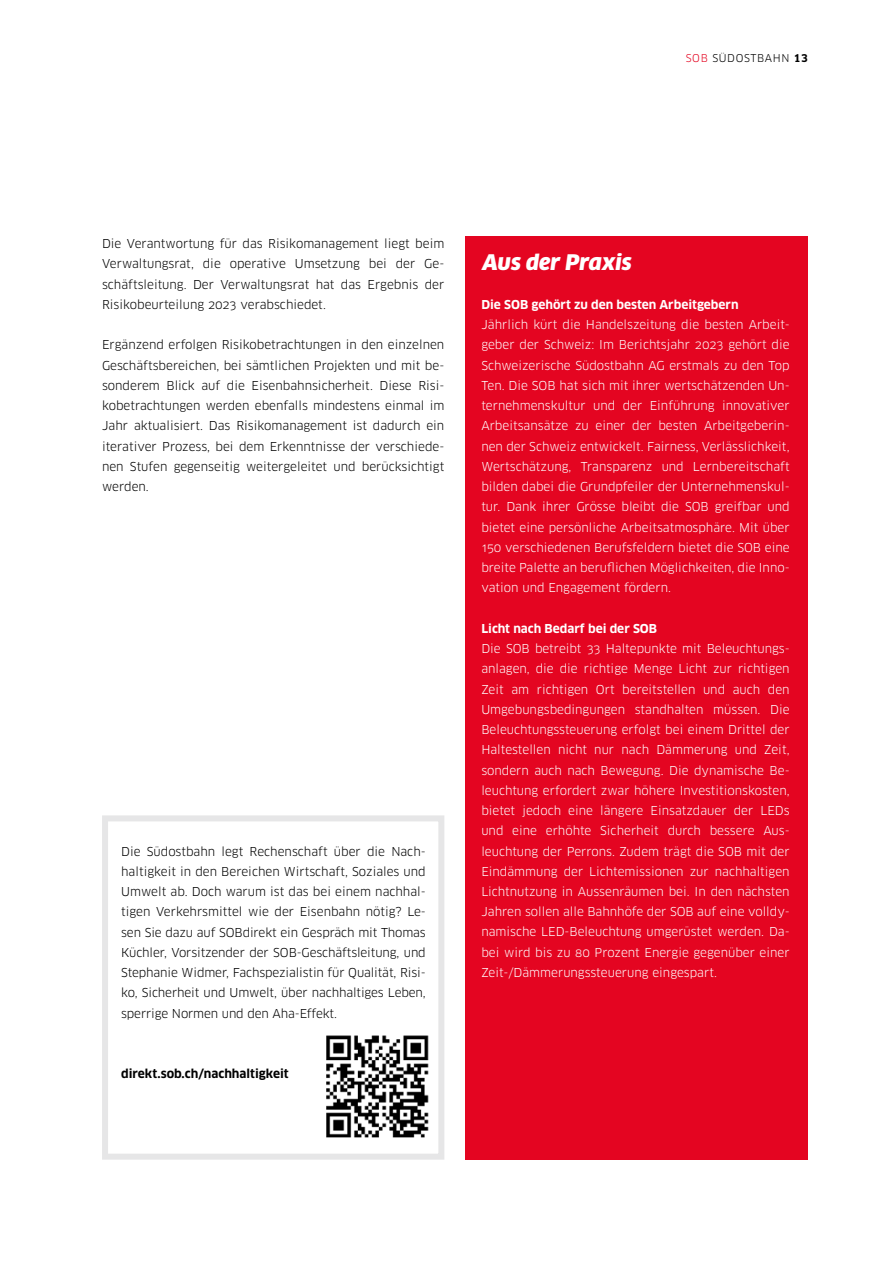
<style>
.page{position:relative;width:893px;height:1263px;background:#fff}
.page>*{position:absolute;margin:0;border:0;box-sizing:border-box;transform-origin:0 0}
.t1{font:italic 900 21px "Clan OT";color:#fff}
.t2{font:12px/20.2px "Clan OT";color:#fff;text-align:justify}
.t3{font:12px/20.2px "Clan OT";color:#000;text-align:justify}
.t4{font:700 12px "Clan OT";color:#fff}
.t5{font:700 12px "Clan OT";color:#000}
.t6{font:10.5px "Clan OT";letter-spacing:.06em;color:#000}
.s1{color:#e40521}
.s2{font-weight:700}
</style>
<div class="page">
<div style="left:466px;top:236px;width:342px;height:924px;background:#e40521"></div>
<div style="left:102px;top:815px;width:342px;height:345px;border:6px solid #e6e6e7"></div>
<img style="left:326px;top:1035px;width:103px;height:103px">
<p class="t6" style="left:686px;top:52px;width:124px"><span class="s1">SOB</span> SÜDOSTBAHN <span class="s2">13</span></p>
<p class="t3" style="left:102px;top:234px;width:344px">Die Verantwortung für das Risikomanagement liegt beim Verwaltungsrat, die operative Umsetzung bei der Ge&shy;schäftsleitung. Der Verwaltungsrat hat das Ergebnis der Risikobeurteilung 2023 verabschiedet.</p>
<p class="t3" style="left:102px;top:335px;width:344px">Ergänzend erfolgen Risikobetrachtungen in den einzelnen Geschäftsbereichen, bei sämtlichen Projekten und mit be&shy;sonderem Blick auf die Eisenbahnsicherheit. Diese Risi&shy;kobetrachtungen werden ebenfalls mindestens einmal im Jahr aktualisiert. Das Risikomanagement ist dadurch ein iterativer Prozess, bei dem Erkenntnisse der verschiede&shy;nen Stufen gegenseitig weitergeleitet und berücksichtigt werden.</p>
<p class="t3" style="left:121px;top:841px;width:306px">Die Südostbahn legt Rechenschaft über die Nach&shy;haltigkeit in den Bereichen Wirtschaft, Soziales und Umwelt ab. Doch warum ist das bei einem nachhal&shy;tigen Verkehrsmittel wie der Eisenbahn nötig? Le&shy;sen Sie dazu auf SOBdirekt ein Gespräch mit Thomas Küchler, Vorsitzender der SOB-Geschäftsleitung, und Stephanie Widmer, Fachspezialistin für Qualität, Risi&shy;ko, Sicherheit und Umwelt, über nachhaltiges Leben, sperrige Normen und den Aha-Effekt.</p>
<p class="t5" style="left:121px;top:1067px;width:169px">direkt.sob.ch/nachhaltigkeit</p>
<h1 class="t1" style="left:483px;top:250px;width:151px">Aus der Praxis</h1>
<p class="t4" style="left:481px;top:297px;width:259px">Die SOB gehört zu den besten Arbeitgebern</p>
<p class="t2" style="left:481px;top:315px;width:310px">Jährlich kürt die Handelszeitung die besten Arbeit&shy;geber der Schweiz: Im Berichtsjahr 2023 gehört die Schweizerische Südostbahn AG erstmals zu den Top Ten. Die SOB hat sich mit ihrer wertschätzenden Un&shy;ternehmenskultur und der Einführung innovativer Arbeitsansätze zu einer der besten Arbeitgeberin&shy;nen der Schweiz entwickelt. Fairness, Verlässlichkeit, Wertschätzung, Transparenz und Lernbereitschaft bilden dabei die Grundpfeiler der Unternehmenskul&shy;tur. Dank ihrer Grösse bleibt die SOB greifbar und bietet eine persönliche Arbeitsatmosphäre. Mit über 150 verschiedenen Berufsfeldern bietet die SOB eine breite Palette an beruflichen Möglichkeiten, die Inno&shy;vation und Engagement fördern.</p>
<p class="t4" style="left:481px;top:621px;width:177px">Licht nach Bedarf bei der SOB</p>
<p class="t2" style="left:481px;top:638px;width:310px">Die SOB betreibt 33 Haltepunkte mit Beleuchtungs&shy;anlagen, die die richtige Menge Licht zur richtigen Zeit am richtigen Ort bereitstellen und auch den Umgebungsbedingungen standhalten müssen. Die Beleuchtungssteuerung erfolgt bei einem Drittel der Haltestellen nicht nur nach Dämmerung und Zeit, sondern auch nach Bewegung. Die dynamische Be&shy;leuchtung erfordert zwar höhere Investitionskosten, bietet jedoch eine längere Einsatzdauer der LEDs und eine erhöhte Sicherheit durch bessere Aus&shy;leuchtung der Perrons. Zudem trägt die SOB mit der Eindämmung der Lichtemissionen zur nachhaltigen Lichtnutzung in Aussenräumen bei. In den nächsten Jahren sollen alle Bahnhöfe der SOB auf eine volldy&shy;namische LED-Beleuchtung umgerüstet werden. Da&shy;bei wird bis zu 80 Prozent Energie gegenüber einer Zeit-/Dämmerungssteuerung eingespart.</p>
</div>
